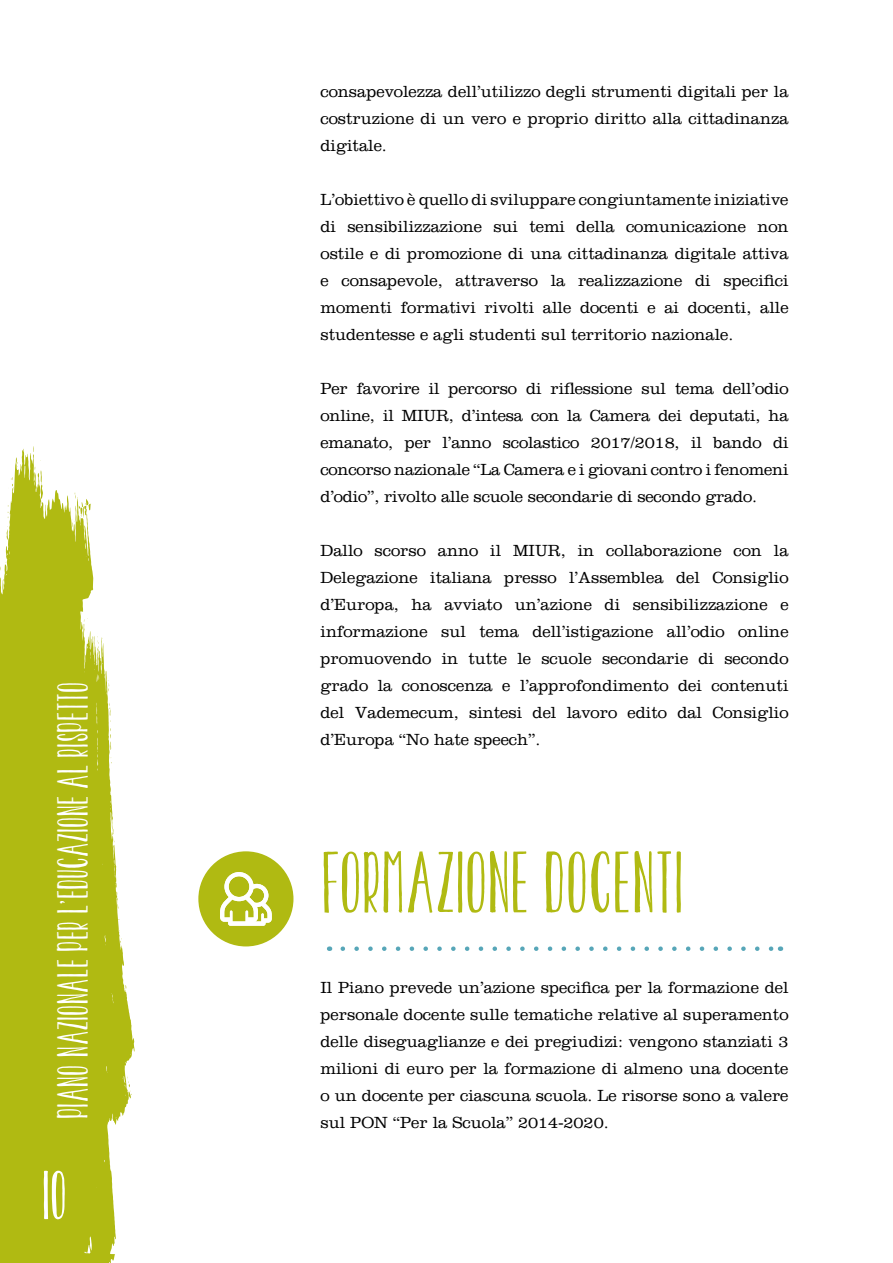
<style>
.page{position:relative;width:893px;height:1263px;background:#fff}
.page>*{position:absolute;margin:0;border:0;box-sizing:border-box;transform-origin:0 0}
.t1{font:72px "KG Twois Better Than One";color:#b0ba12}
.t2{font:57px "KG Twois Better Than One";color:#fff}
.t3{font:36px "KG Twois Better Than One";letter-spacing:.01em;color:#fff}
.t4{font:300 16.5px/27px "Clarendon";color:#000;text-align:justify}
</style>
<div class="page">
<svg style="left:0;top:449px;width:135px;height:814px;fill:#b0ba12"></svg>
<svg style="left:75px;top:492px;width:3px;height:7px"></svg>
<svg style="left:72px;top:519px;width:3px;height:8px"></svg>
<svg style="left:35px;top:460px;width:14px;height:47px"></svg>
<svg style="left:8px;top:505px;width:3px;height:13px"></svg>
<svg style="left:9px;top:477px;width:5px;height:12px"></svg>
<svg style="left:7px;top:526px;width:1px;height:14px"></svg>
<svg style="left:0;top:560px;width:6px;height:21px"></svg>
<svg style="left:343px;top:946px;width:430px;height:5px"></svg>
<div style="left:198px;top:851px;width:95px;height:95px;background:#b0ba12;border-radius:50%"></div>
<svg style="left:220px;top:872px;width:52px;height:54px"></svg>
<h3 class="t3" style="left:53px;top:1119px;width:438px;rotate:-90deg">PIANO NAZIONALE PER L’EDUCAZIONE AL RISPETTO</h3>
<h2 class="t2" style="left:42px;top:1163px;width:26px">10</h2>
<p class="t4" style="left:321px;top:78px;width:469px">consapevolezza dell’utilizzo degli strumenti digitali per la costruzione di un vero e proprio diritto alla cittadinanza digitale.</p>
<p class="t4" style="left:321px;top:186px;width:469px">L’obiettivo è quello di sviluppare congiuntamente iniziative di sensibilizzazione sui temi della comunicazione non ostile e di promozione di una cittadinanza digitale attiva e consapevole, attraverso la realizzazione di specifici momenti formativi rivolti alle docenti e ai docenti, alle studentesse e agli studenti sul territorio nazionale.</p>
<p class="t4" style="left:321px;top:375px;width:469px">Per favorire il percorso di riflessione sul tema dell’odio online, il MIUR, d’intesa con la Camera dei deputati, ha emanato, per l’anno scolastico 2017/2018, il bando di concorso nazionale “La Camera e i giovani contro i fenomeni d’odio”, rivolto alle scuole secondarie di secondo grado.</p>
<p class="t4" style="left:321px;top:537px;width:470px">Dallo scorso anno il MIUR, in collaborazione con la Delegazione italiana presso l’Assemblea del Consiglio d’Europa, ha avviato un’azione di sensibilizzazione e informazione sul tema dell’istigazione all’odio online promuovendo in tutte le scuole secondarie di secondo grado la conoscenza e l’approfondimento dei contenuti del Vademecum, sintesi del lavoro edito dal Consiglio d’Europa “No hate speech”.</p>
<h1 class="t1" style="left:321px;top:842px;width:365px">FORMAZIONE DOCENTI</h1>
<p class="t4" style="left:321px;top:975px;width:470px">Il Piano prevede un’azione specifica per la formazione del personale docente sulle tematiche relative al superamento delle diseguaglianze e dei pregiudizi: vengono stanziati 3 milioni di euro per la formazione di almeno una docente o un docente per ciascuna scuola. Le risorse sono a valere sul PON “Per la Scuola” 2014-2020.</p>
</div>
